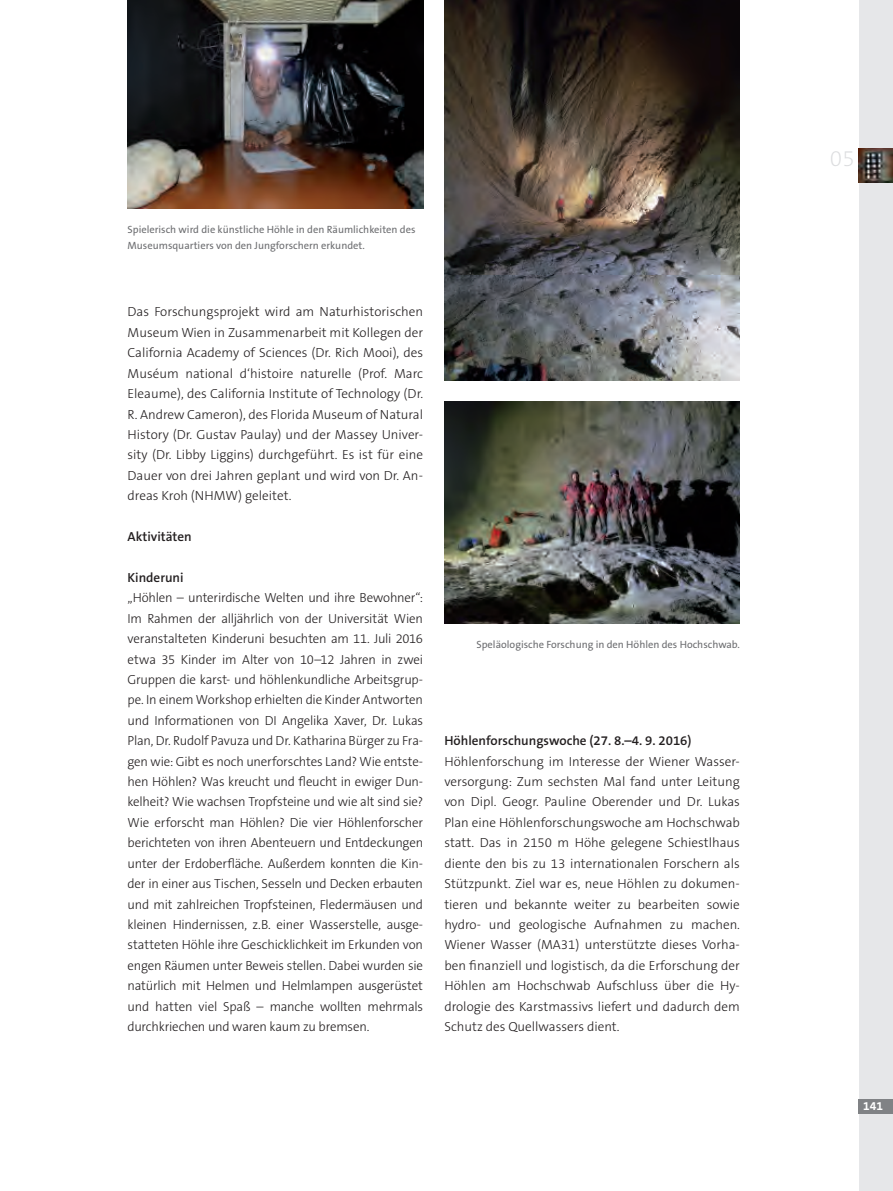
<style>
.page{position:relative;width:893px;height:1191px;background:#fff}
.page>*{position:absolute;margin:0;border:0;box-sizing:border-box;transform-origin:0 0}
.t1{font:200 22.5px "The Sans B W2";color:#dcdddf}
.t2{font:300 13.2px/20.4px "The Sans B W3";color:#231f20;text-align:justify}
.t3{font:600 13.2px "The Sans B W6";color:#231f20}
.t4{font:700 12px "The Sans B W7";color:#fff}
.t5{font:10.5px/15.8px "The Sans B W5 Plain";color:#6c6d70}
</style>
<div class="page">
<div style="left:859px;top:0;width:34px;height:1191px;background:#e6e7e9"></div>
<div style="left:859px;top:1098px;width:34px;height:15px;background:#808285"></div>
<img style="left:859px;top:149px;width:34px;height:34px">
<img style="left:128px;top:0;width:295px;height:208px">
<img style="left:444px;top:0;width:296px;height:381px">
<img style="left:444px;top:402px;width:296px;height:221px">
<p class="t5" style="left:128px;top:222px;width:289px">Spielerisch wird die künstliche Höhle in den Räumlichkeiten des<br>Museumsquartiers von den Jungforschern erkundet.</p>
<p class="t2" style="left:128px;top:302px;width:297px">Das Forschungsprojekt wird am Naturhistorischen Museum Wien in Zusammenarbeit mit Kollegen der California Academy of Sciences (Dr. Rich Mooi), des Muséum national d‘histoire naturelle (Prof. Marc Eleaume), des California Institute of Technology (Dr.<br>R. Andrew Cameron), des Florida Museum of Natural History (Dr. Gustav Paulay) und der Massey Univer&shy;sity (Dr. Libby Liggins) durchgeführt. Es ist für eine Dauer von drei Jahren geplant und wird von Dr. An&shy;dreas Kroh (NHMW) geleitet.</p>
<p class="t3" style="left:128px;top:528px;width:66px">Aktivitäten</p>
<p class="t3" style="left:128px;top:569px;width:58px">Kinderuni</p>
<p class="t2" style="left:128px;top:587px;width:297px">„Höhlen – unterirdische Welten und ihre Bewohner“:<br>Im Rahmen der alljährlich von der Universität Wien veranstalteten Kinderuni besuchten am 11. Juli 2016 etwa 35 Kinder im Alter von 10–12 Jahren in zwei Gruppen die karst- und höhlenkundliche Arbeitsgrup&shy;pe. In einem Workshop erhielten die Kinder Antworten und Informationen von DI Angelika Xaver, Dr. Lukas Plan, Dr. Rudolf Pavuza und Dr. Katharina Bürger zu Fra&shy;gen wie: Gibt es noch unerforschtes Land? Wie entste&shy;hen Höhlen? Was kreucht und fleucht in ewiger Dun&shy;kelheit? Wie wachsen Tropfsteine und wie alt sind sie?<br>Wie erforscht man Höhlen? Die vier Höhlenforscher berichteten von ihren Abenteuern und Entdeckungen unter der Erdoberfläche. Außerdem konnten die Kin&shy;der in einer aus Tischen, Sesseln und Decken erbauten und mit zahlreichen Tropfsteinen, Fledermäusen und kleinen Hindernissen, z.B. einer Wasserstelle, ausge&shy;statteten Höhle ihre Geschicklichkeit im Erkunden von engen Räumen unter Beweis stellen. Dabei wurden sie natürlich mit Helmen und Helmlampen ausgerüstet und hatten viel Spaß – manche wollten mehrmals durchkriechen und waren kaum zu bremsen.</p>
<p class="t5" style="left:476px;top:636px;width:265px">Speläologische Forschung in den Höhlen des Hochschwab.</p>
<p class="t3" style="left:444px;top:732px;width:249px">Höhlenforschungswoche (27. 8.–4. 9. 2016)</p>
<p class="t2" style="left:444px;top:751px;width:297px">Höhlenforschung im Interesse der Wiener Wasser&shy;versorgung: Zum sechsten Mal fand unter Leitung von Dipl. Geogr. Pauline Oberender und Dr. Lukas Plan eine Höhlenforschungswoche am Hochschwab statt. Das in 2150 m Höhe gelegene Schiestlhaus diente den bis zu 13 internationalen Forschern als Stützpunkt. Ziel war es, neue Höhlen zu dokumen&shy;tieren und bekannte weiter zu bearbeiten sowie hydro- und geologische Aufnahmen zu machen.<br>Wiener Wasser (MA31) unterstützte dieses Vorha&shy;ben finanziell und logistisch, da die Erforschung der Höhlen am Hochschwab Aufschluss über die Hy&shy;drologie des Karstmassivs liefert und dadurch dem Schutz des Quellwassers dient.</p>
<h1 class="t1" style="left:830px;top:143px;width:26px">05</h1>
<p class="t4" style="left:863px;top:1098px;width:21px">141</p>
</div>
